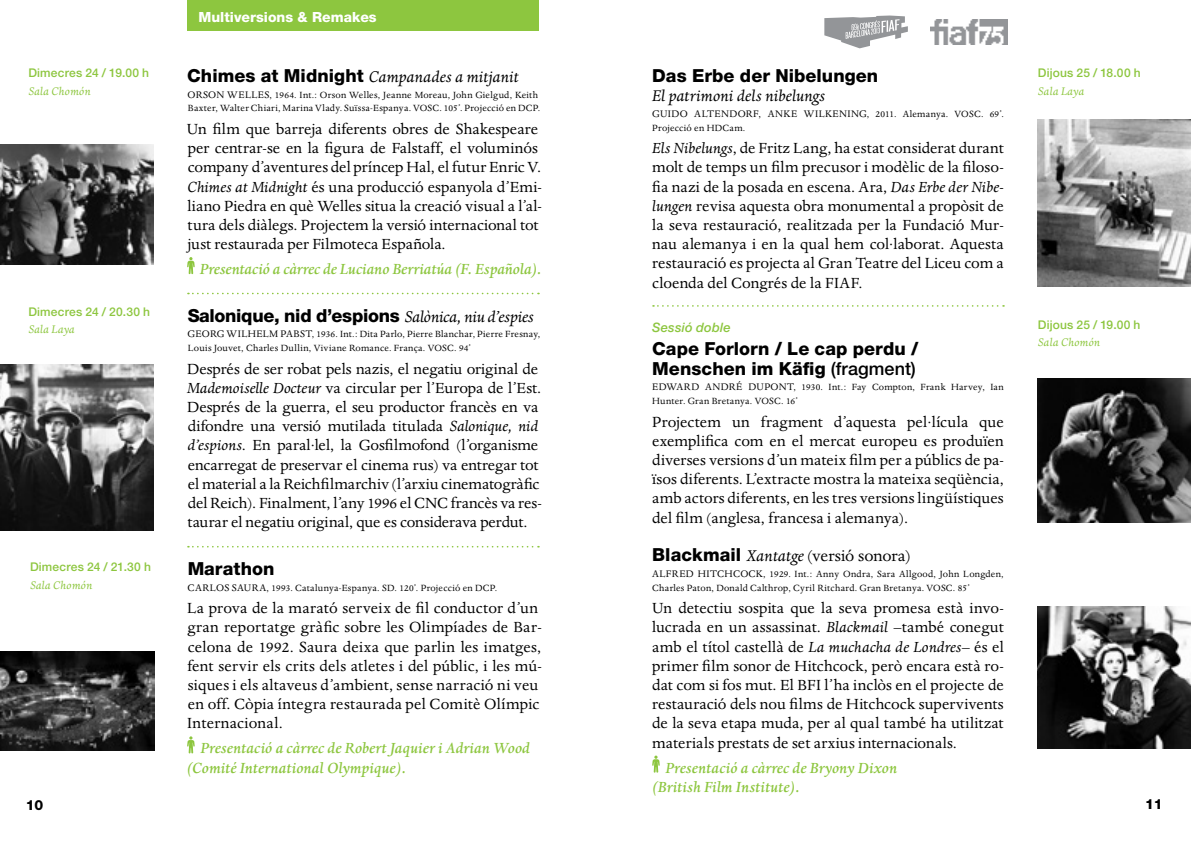
<style>
.page{position:relative;width:1191px;height:845px;background:#fff}
.page>*{position:absolute;margin:0;border:0;box-sizing:border-box;transform-origin:0 0}
.t1{font:800 18px/19.2px "Helvetica Neue LT";color:#000}
.t2{font:italic 18px "Dante";color:#000}
.t3{font:18px "Dante";letter-spacing:-.005em;color:#000}
.t4{font:17px/19.2px "Dante";color:#000}
.t5{font:italic 500 17px/19.2px "Dante";color:#8dc63f}
.t6{font:800 14px "Helvetica Neue LT";color:#fff}
.t7{font:800 14px "Helvetica Neue LT";color:#000}
.t8{font:italic 500 13px "Helvetica Neue LT";letter-spacing:.01em;color:#8dc63f}
.t9{font:italic 12.8px "Dante";letter-spacing:.015em;color:#8dc63f}
.t10{font:500 12px "Helvetica Neue LT";letter-spacing:.015em;color:#8dc63f}
.t11{font:11px "Dante";letter-spacing:.04em;color:#000}
.t12{font:10.4px/13.6px "Dante";letter-spacing:.02em;color:#000}
.s1{font-family:"Helvetica Neue LT";font-weight:800;font-style:normal}
.s2{font-size:11px}
.s3{font-style:italic}
.s4{font-family:"Dante";font-weight:400;font-style:italic}
.s5{font-weight:500}
.s6{font-family:"Helvetica Neue LT";font-weight:800}
</style>
<div class="page">
<div style="left:187px;top:0;width:352px;height:30px;background:#8dc63f"></div>
<svg style="left:188px;top:293px;width:351px;height:1px"></svg>
<svg style="left:188px;top:546px;width:351px;height:1px"></svg>
<svg style="left:187px;top:257px;width:8px;height:17px"></svg>
<svg style="left:187px;top:736px;width:8px;height:18px"></svg>
<svg style="left:653px;top:305px;width:351px;height:2px"></svg>
<svg style="left:652px;top:755px;width:7px;height:18px"></svg>
<img style="left:0;top:144px;width:153px;height:120px">
<img style="left:1037px;top:606px;width:154px;height:142px">
<img style="left:0;top:651px;width:154px;height:99px">
<img style="left:1037px;top:378px;width:154px;height:144px">
<img style="left:0;top:364px;width:153px;height:166px">
<img style="left:1037px;top:120px;width:154px;height:167px">
<svg style="left:824px;top:16px;width:84px;height:32px"></svg>
<img style="left:930px;top:20px;width:77px;height:25px">
<p class="t10" style="left:28px;top:66px;width:122px">Dimecres 24 / 19.00 h</p>
<p class="t9" style="left:28px;top:84px;width:64px">Sala Chomón</p>
<p class="t10" style="left:28px;top:305px;width:123px">Dimecres 24 / 20.30 h</p>
<p class="t9" style="left:28px;top:322px;width:48px">Sala Laya</p>
<p class="t10" style="left:30px;top:560px;width:122px">Dimecres 24 / 21.30 h</p>
<p class="t9" style="left:30px;top:578px;width:64px">Sala Chomón</p>
<p class="t6" style="left:198px;top:9px;width:180px">Multiversions &amp; Remakes</p>
<p class="t2" style="left:187px;top:67px;width:333px"><span class="s1">Chimes at Midnight</span> Campanades a mitjanit</p>
<p class="t11" style="left:187px;top:89px;width:59px">Orson Welle</p>
<p class="t12" style="left:188px;top:88px;width:354px;text-align:right"><span class="s2">s</span>, 1964. Int.: Orson Welles, Jeanne Moreau, John Gielgud, Keith<br>Baxter, Walter Chiari, Marina Vlady. Suïssa-Espanya. VOSC . 105’. Projecció en DCP.</p>
<p class="t4" style="left:187px;top:120px;width:356px">Un film que barreja diferents obres de Shakespeare per centrar-se en la figura de Falstaff, el voluminós company d’aventures del príncep Hal, el futur Enric V.<br><span class="s3">Chimes at Midnight</span> és una producció espanyola d’Emi&shy;liano Piedra en què Welles situa la creació visual a l’al&shy;tura dels diàlegs. Projectem la versió internacional tot just restaurada per Filmoteca Española.</p>
<p class="t5" style="left:200px;top:260px;width:343px">Presentació a càrrec de Luciano Berriatúa (F. Española).</p>
<p class="t1" style="left:188px;top:305px;width:348px">Salonique, nid d’espions <span class="s4">Salònica, niu d’espies</span></p>
<p class="t11" style="left:187px;top:328px;width:77px">Georg Wilhelm</p>
<p class="t12" style="left:188px;top:328px;width:354px;text-indent:93px"><span class="s2">Pabst</span>, 1936. Int.: Dita Parlo, Pierre Blanchar, Pierre Fresnay,<br>Louis Jouvet, Charles Dullin, Viviane Romance. França. VOSC . 94’</p>
<p class="t4" style="left:187px;top:359px;width:356px">Després de ser robat pels nazis, el negatiu original de <span class="s3">Mademoiselle Docteur</span> va circular per l’Europa de l’Est.<br>Després de la guerra, el seu productor francès en va difondre una versió mutilada titulada <span class="s3">Salonique, nid d’espions</span>. En paral·lel, la Gosfilmofond (l’organisme encarregat de preservar el cinema rus) va entregar tot el material a la Reichfilmarchiv (l’arxiu cinematogràfic del Reich). Finalment, l’any 1996 el CNC</p>
<p class="t4" style="left:187px;top:494px;width:356px;text-indent:263px">francès va res&shy;taurar el negatiu original, que es considerava perdut.</p>
<p class="t1" style="left:188px;top:559px;width:88px">Marathon</p>
<p class="t12" style="left:187px;top:581px;width:311px"><span class="s2">Carlos Saura</span>, 1993. Catalunya-Espanya. SD. 120’. Projecció en DCP.</p>
<p class="t4" style="left:187px;top:599px;width:356px">La prova de la marató serveix de fil conductor d’un gran reportatge gràfic sobre les Olimpíades de Bar&shy;celona de 1992. Saura deixa que parlin les imatges, fent servir els crits dels atletes i del públic, i les mú&shy;siques i els altaveus d’ambient, sense narració ni veu en off. Còpia íntegra restaurada pel Comitè Olímpic Internacional.</p>
<p class="t5" style="left:187px;top:739px;width:345px;text-indent:14px">Presentació a càrrec de Robert Jaquier i Adrian Wood (Comité International Olympique).</p>
<p class="t1" style="left:652px;top:66px;width:228px">Das Erbe der Nibelungen</p>
<p class="t2" style="left:652px;top:86px;width:175px">El patrimoni dels nibelungs</p>
<p class="t11" style="left:652px;top:108px;width:29px">Guido</p>
<p class="t11" style="left:694px;top:108px;width:97px">Altendorf, Anke</p>
<p class="t11" style="left:804px;top:108px;width:23px">Wilke</p>
<p class="t12" style="left:839px;top:107px;width:166px"><span class="s2">ning</span>, 2011. Alemanya. VOSC . 69’.</p>
<p class="t12" style="left:652px;top:121px;width:95px">Projecció en HDCam.</p>
<p class="t4" style="left:652px;top:139px;width:353px;text-align:justify"><span class="s3">Els Nibelungs</span>, de Fritz Lang, ha estat considerat durant molt de temps un film precusor i modèlic de la filoso&shy;fia nazi de la posada en escena. Ara, <span class="s3">Das Erbe der Nibe&shy;lungen</span> revisa aquesta obra monumental a propòsit de la seva restauració, realitzada per la Fundació Mur&shy;nau alemanya i en la qual hem col·laborat. Aquesta restauració es projecta al Gran Teatre del Liceu com a cloenda del Congrés de la FIAF.</p>
<p class="t8" style="left:652px;top:319px;width:80px">Sessió doble</p>
<p class="t1" style="left:652px;top:339px;width:268px">Cape Forlorn / Le cap perdu /<br>Menschen im Käfig <span class="s5">(fragment)</span></p>
<p class="t11" style="left:652px;top:381px;width:16px">Edwa</p>
<p class="t12" style="left:652px;top:381px;width:353px;text-indent:32px"><span class="s2">rd André Dupont</span>, 1930. Int.: Fay Compton, Frank Harvey, Ian<br>Hunter. Gran Bretanya. VOSC . 16’</p>
<p class="t4" style="left:652px;top:412px;width:353px;text-align:justify">Projectem un fragment d’aquesta pel·lícula que exemplifica com en el mercat europeu es produïen diverses versions d’un mateix film per a públics de pa&shy;ïsos diferents. L’extracte mostra la mateixa seqüència, amb actors diferents, en les tres versions lingüístiques del film (anglesa, francesa i alemanya).</p>
<p class="t3" style="left:652px;top:546px;width:260px"><span class="s6">Blackmail</span> <span class="s3">Xantatge</span> (versió sonora)</p>
<p class="t12" style="left:652px;top:567px;width:353px"><span class="s2">Alfred Hitchcock</span>, 1929. Int.: Anny Ondra, Sara Allgood, John Longden,<br>Charles Paton, Donald Calthrop, Cyril Ritchard. Gran Bretanya. VOSC . 85’</p>
<p class="t4" style="left:652px;top:599px;width:353px;text-align:justify">Un detectiu sospita que la seva promesa està invo&shy;lucrada en un assassinat. <span class="s3">Blackmail</span> –també conegut amb el títol castellà de <span class="s3">La muchacha de Londres</span>– és el primer film sonor de Hitchcock, però encara està ro&shy;dat com si fos mut. El BFI l’ha inclòs en el projecte de restauració dels nou films de Hitchcock supervivents de la seva etapa muda, per al qual també ha utilitzat materials prestats de set arxius internacionals.</p>
<p class="t5" style="left:652px;top:758px;width:246px;text-indent:13px">Presentació a càrrec de Bryony Dixon (British Film Institute).</p>
<p class="t10" style="left:1037px;top:66px;width:104px">Dijous 25 / 18.00 h</p>
<p class="t9" style="left:1037px;top:84px;width:48px">Sala Laya</p>
<p class="t10" style="left:1037px;top:318px;width:104px">Dijous 25 / 19.00 h</p>
<p class="t9" style="left:1037px;top:335px;width:64px">Sala Chomón</p>
<p class="t7" style="left:26px;top:796px;width:19px">10</p>
<p class="t7" style="left:1145px;top:795px;width:19px">11</p>
</div>
